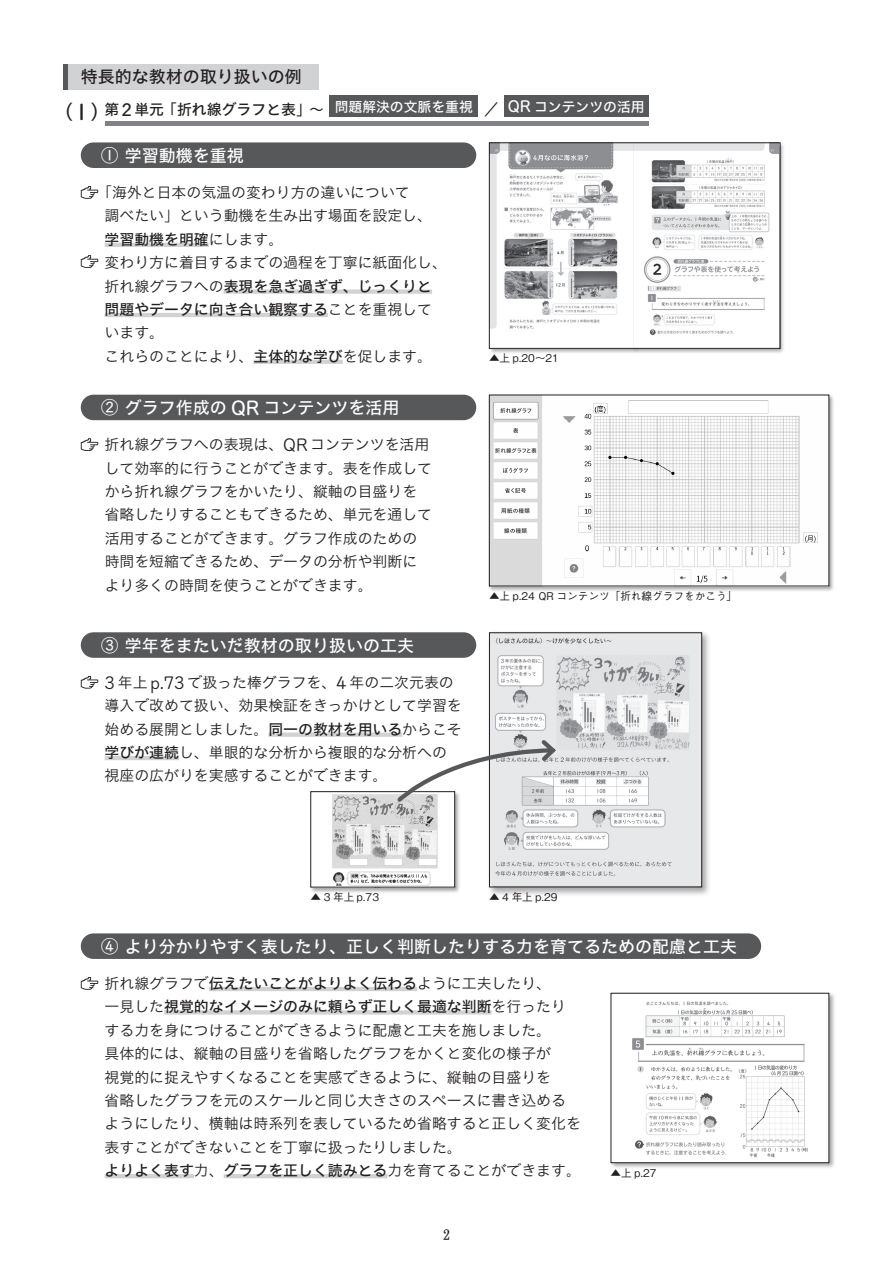
<style>
.page{position:relative;width:893px;height:1263px;background:#fff}
.page>*{position:absolute;margin:0;border:0;box-sizing:border-box;transform-origin:0 0}
.t1{font:19.2px "Hiragino UD Sans Std W5";color:#231f20}
.t2{font:16.95px "Kyo KG Kn Std W5";color:#fff}
.t3{font:16.95px "Hiragino UD Sans Std W5";color:#231f20}
.t4{font:16.95px "Hiragino UD Sans Std W5";color:#fff}
.t5{font:14.85px/23.4px "Kyo KG Kn Std W3";color:#231f20}
.t6{font:14.85px/23.4px "Kyo KG Kn Std W5";color:#231f20}
.t7{font:14.85px "Hiragino UD Sans Std W3";color:#231f20}
.t8{font:14.85px "Hiragino UD Sans Std W5";color:#231f20}
.t9{font:700 14.85px "Sim Song";color:#231f20}
.t10{font:500 10.65px "Gothic BBB Pro";color:#231f20}
.s1{font-family:"Kyo KG Kn Std W5"}
.s2{font-family:"Yu T Kyo Oubun Std";font-weight:700;font-size:21px}
.s3{font-family:"Yu T Kyo Oubun Std";font-weight:700;font-size:16.35px}
.s4{font-family:"Yu TUD Kyo";font-weight:500;font-size:17.85px}
.s5{font-family:"Hiragino UD Sans Std W3"}
.s6{font-family:"Kyo KG Kn Std W3"}
.s7{font-family:"Yu TUD Kyo";font-weight:500}
.s8{font-family:"Hiragino UD Sans Std W5"}
.s9{font-family:"Yu T Kyo Oubun Std";font-weight:700;font-size:18.75px}
.s10{font-family:"Yu T Kyo Oubun Std Medium Alt";font-size:16.35px}
</style>
<div class="page">
<hr style="left:105px;top:243px;width:104px;height:4px;background:#d1d2d4">
<div style="left:224px;top:289px;width:208px;height:5px;background:#d1d2d4"></div>
<hr style="left:105px;top:313px;width:223px;height:4px;background:#d1d2d4">
<hr style="left:253px;top:360px;width:90px;height:4px;background:#d1d2d4">
<div style="left:81px;top:142px;width:395px;height:26px;background:#57585a;border-radius:13px"></div>
<svg style="left:81px;top:186px;width:17px;height:13px"></svg>
<div style="left:64px;top:64px;width:255px;height:25px;background:#d1d2d4"></div>
<hr style="left:64px;top:64px;width:4px;height:25px;background:#57585a">
<div style="left:329px;top:96px;width:149px;height:21px;background:#57585a"></div>
<div style="left:504px;top:96px;width:145px;height:21px;background:#57585a"></div>
<hr style="left:105px;top:121px;width:544px;height:4px;background:#808285">
<div style="left:488px;top:142px;width:152px;height:212px;background:#231f20;opacity:.4"></div>
<img style="left:491px;top:144px;width:142px;height:203px">
<div style="left:81px;top:395px;width:395px;height:25px;background:#57585a;border-radius:13px"></div>
<svg style="left:81px;top:438px;width:17px;height:13px"></svg>
<div style="left:488px;top:393px;width:347px;height:199px;background:#231f20;opacity:.4"></div>
<img style="left:491px;top:397px;width:336px;height:187px">
<hr style="left:209px;top:987px;width:208px;height:4px;background:#d1d2d4">
<svg style="left:164px;top:1010px;width:328px;height:4px"></svg>
<hr style="left:105px;top:1174px;width:89px;height:4px;background:#d1d2d4">
<hr style="left:224px;top:1174px;width:163px;height:4px;background:#d1d2d4">
<div style="left:81px;top:933px;width:680px;height:26px;background:#57585a;border-radius:13px"></div>
<svg style="left:81px;top:977px;width:17px;height:13px"></svg>
<div style="left:609px;top:991px;width:227px;height:179px;background:#231f20;opacity:.4"></div>
<img style="left:613px;top:995px;width:214px;height:166px">
<div style="left:611px;top:993px;width:218px;height:170px;border:1px solid #231f20"></div>
<svg style="left:81px;top:255px;width:17px;height:13px"></svg>
<div style="left:268px;top:732px;width:134px;height:5px;background:#d1d2d4"></div>
<hr style="left:105px;top:756px;width:74px;height:4px;background:#d1d2d4">
<div style="left:81px;top:632px;width:395px;height:26px;background:#57585a;border-radius:13px"></div>
<svg style="left:81px;top:676px;width:17px;height:13px"></svg>
<div style="left:487px;top:630px;width:224px;height:267px;background:#231f20;opacity:.4"></div>
<img style="left:491px;top:634px;width:209px;height:251px">
<div style="left:489px;top:632px;width:213px;height:255px;border:1px solid #231f20"></div>
<div style="left:309px;top:790px;width:152px;height:103px;background:#231f20;opacity:.4"></div>
<img style="left:312px;top:793px;width:141px;height:92px">
<div style="left:310px;top:791px;width:145px;height:96px;border:1px solid #231f20"></div>
<svg style="left:395px;top:736px;width:164px;height:68px"></svg>
<div style="left:633px;top:142px;width:152px;height:212px;background:#231f20;opacity:.4"></div>
<svg style="left:634px;top:144px;width:144px;height:203px"></svg>
<div style="left:489px;top:142px;width:291px;height:207px;border:1px solid #231f20"></div>
<p class="t3" style="left:64px;top:64px;width:240px">　特長的<span class="s1">な</span>教材<span class="s1">の</span>取<span class="s1">り</span>扱<span class="s1">いの</span>例</p>
<p class="t1" style="left:54px;top:97px;width:57px">（<span class="s2">1</span>）</p>
<p class="t8" style="left:105px;top:98px;width:542px">第<span class="s3">2</span>単元「折<span class="s1">れ</span>線<span class="s1">グラフと</span>表」～ <sup>問題解決</sup><sup>の</sup><sup>文脈</sup><sup>を</sup><sup>重視</sup> ／ <sup>QR</sup> <sup>コンテンツの</sup><sup>活用</sup></p>
<p class="t4" style="left:101px;top:142px;width:145px"><span class="s4">①</span> 学習動機<span class="s1">を</span>重視</p>
<p class="t5" style="left:97px;top:181px;width:314px"><span class="s5">「海外</span>と<span class="s5">日本</span>の<span class="s5">気温</span>の<span class="s5">変</span>わり<span class="s5">方</span>の<span class="s5">違</span>いについて</p>
<p class="t7" style="left:105px;top:205px;width:329px">調<span class="s6">べたい</span>」<span class="s6">という</span>動機<span class="s6">を</span>生<span class="s6">み</span>出<span class="s6">す</span>場面<span class="s6">を</span>設定<span class="s6">し</span>、</p>
<p class="t8" style="left:105px;top:228px;width:180px">学習動機<span class="s1">を</span>明確<span class="s6">にします</span><span class="s7">。</span></p>
<p class="t7" style="left:105px;top:251px;width:344px">変<span class="s6">わり</span>方<span class="s6">に</span>着目<span class="s6">するまでの</span>過程<span class="s6">を</span>丁寧<span class="s6">に</span>紙面化<span class="s6">し</span>、</p>
<p class="t6" style="left:105px;top:274px;width:329px"><span class="s5">折</span><span class="s6">れ</span><span class="s5">線</span><span class="s6">グラフへの</span><span class="s8">表現</span>を<span class="s8">急</span>ぎ<span class="s8">過</span>ぎず<span class="s8">、</span>じっくりと<span class="s8">問題</span>やデータに<span class="s8">向</span>き<span class="s8">合</span>い<span class="s8">観察</span>する<span class="s6">ことを</span><span class="s5">重視</span><span class="s6">して</span></p>
<p class="t5" style="left:105px;top:321px;width:329px">います<span class="s7">。<br></span>これらのことにより<span class="s5">、</span><span class="s8">主体的</span><span class="s1">な</span><span class="s8">学</span><span class="s1">び</span>を<span class="s5">促</span>します<span class="s7">。</span></p>
<p class="t2" style="left:101px;top:399px;width:300px"><span class="s4">②</span> グラフ<span class="s8">作成</span>の <span class="s9">QR</span> コンテンツを<span class="s8">活用</span></p>
<p class="t5" style="left:105px;top:433px;width:329px"><span class="s5">折</span>れ<span class="s5">線</span>グラフへの<span class="s5">表現</span>は<span class="s5">、</span><span class="s10">QR</span> コンテンツを<span class="s5">活用</span>して<span class="s5">効率的</span>に<span class="s5">行</span>うことができます<span class="s7">。</span><span class="s5">表</span>を<span class="s5">作成</span>してから<span class="s5">折</span>れ<span class="s5">線</span>グラフをかいたり<span class="s5">、縦軸</span>の<span class="s5">目盛</span>りを<span class="s5">省略</span>したりすることもできるため<span class="s5">、単元</span>を<span class="s5">通</span>して<span class="s5">活用</span>することができます<span class="s7">。</span>グラフ<span class="s5">作成</span>のための<span class="s5">時間</span>を<span class="s5">短縮</span>できるため<span class="s5">、</span>データの<span class="s5">分析</span>や<span class="s5">判断</span>により<span class="s5">多</span>くの<span class="s5">時間</span>を<span class="s5">使</span>うことができます<span class="s7">。</span></p>
<p class="t2" style="left:101px;top:637px;width:315px"><span class="s4">③</span> <span class="s8">学年</span>をまたいだ<span class="s8">教材</span>の<span class="s8">取</span>り<span class="s8">扱</span>いの<span class="s8">工夫</span></p>
<p class="t7" style="left:105px;top:671px;width:351px"><span class="s10">3</span> 年上 <span class="s10">p.73</span> <span class="s6">で</span>扱<span class="s6">った</span>棒<span class="s6">グラフを</span>、<span class="s10">4</span> 年<span class="s6">の</span>二次元表<span class="s6">の</span></p>
<p class="t5" style="left:105px;top:694px;width:359px"><span class="s5">導入</span>で<span class="s5">改</span>めて<span class="s5">扱</span>い<span class="s5">、効果検証</span>をきっかけとして<span class="s5">学習</span>を<span class="s5">始</span>める<span class="s5">展開</span>としました<span class="s7">。</span><span class="s8">同一</span><span class="s1">の</span><span class="s8">教材</span><span class="s1">を</span><span class="s8">用</span><span class="s1">いる</span>からこそ</p>
<p class="t7" style="left:105px;top:741px;width:344px"><span class="s8">学</span><span class="s1">びが</span><span class="s8">連続</span><span class="s6">し</span>、単眼的<span class="s6">な</span>分析<span class="s6">から</span>複眼的<span class="s6">な</span>分析<span class="s6">への</span></p>
<p class="t5" style="left:105px;top:764px;width:284px"><span class="s5">視座</span>の<span class="s5">広</span>がりを<span class="s5">実感</span>することができます<span class="s7">。</span></p>
<p class="t10" style="left:489px;top:350px;width:71px">▲上 p.20〜21</p>
<p class="t10" style="left:489px;top:587px;width:250px">▲上 p.24 QR コンテンツ「折れ線グラフをかこう」</p>
<p class="t10" style="left:310px;top:888px;width:70px">▲ 3 年上 p.73</p>
<p class="t10" style="left:489px;top:888px;width:70px">▲ 4 年上 p.29</p>
<p class="t2" style="left:101px;top:938px;width:638px"><span class="s4">④</span> より<span class="s8">分</span>かりやすく<span class="s8">表</span>したり<span class="s8">、正</span>しく<span class="s8">判断</span>したりする<span class="s8">力</span>を<span class="s8">育</span>てるための<span class="s8">配慮</span>と<span class="s8">工夫</span></p>
<p class="t6" style="left:105px;top:971px;width:463px"><span class="s5">折</span><span class="s6">れ</span><span class="s5">線</span><span class="s6">グラフで</span><span class="s8">伝</span>えたいことがよりよく<span class="s8">伝</span>わる<span class="s6">ように</span><span class="s5">工夫</span><span class="s6">したり</span><span class="s5">、一見</span><span class="s6">した</span><span class="s8">視覚的</span>なイメージのみに<span class="s8">頼</span>らず<span class="s8">正</span>しく<span class="s8">最適</span>な<span class="s8">判断</span><span class="s6">を</span><span class="s5">行</span><span class="s6">ったり</span></p>
<p class="t5" style="left:105px;top:1018px;width:478px">する<span class="s5">力</span>を<span class="s5">身</span>につけることができるように<span class="s5">配慮</span>と<span class="s5">工夫</span>を<span class="s5">施</span>しました<span class="s7">。<br></span><span class="s5">具体的</span>には<span class="s5">、縦軸</span>の<span class="s5">目盛</span>りを<span class="s5">省略</span>したグラフをかくと<span class="s5">変化</span>の<span class="s5">様子</span>が<br><span class="s5">視覚的</span>に<span class="s5">捉</span>えやすくなることを<span class="s5">実感</span>できるように<span class="s5">、縦軸</span>の<span class="s5">目盛</span>りを<br><span class="s5">省略</span>したグラフを<span class="s5">元</span>のスケールと<span class="s5">同</span>じ<span class="s5">大</span>きさのスペースに<span class="s5">書</span>き<span class="s5">込</span>めるようにしたり<span class="s5">、横軸</span>は<span class="s5">時系列</span>を<span class="s5">表</span>しているため<span class="s5">省略</span>すると<span class="s5">正</span>しく<span class="s5">変化</span>を<span class="s5">表</span>すことができないことを<span class="s5">丁寧</span>に<span class="s5">扱</span>ったりしました<span class="s7">。</span></p>
<p class="t6" style="left:105px;top:1158px;width:478px">よりよく<span class="s8">表</span>す<span class="s5">力、</span>グラフを<span class="s8">正</span>しく<span class="s8">読</span>みとる<span class="s5">力</span><span class="s6">を</span><span class="s5">育</span><span class="s6">てることができます</span><span class="s7">。</span></p>
<p class="t9" style="left:443px;top:1227px;width:9px">2</p>
<p class="t10" style="left:611px;top:1164px;width:47px">▲上 p.27</p>
</div>
